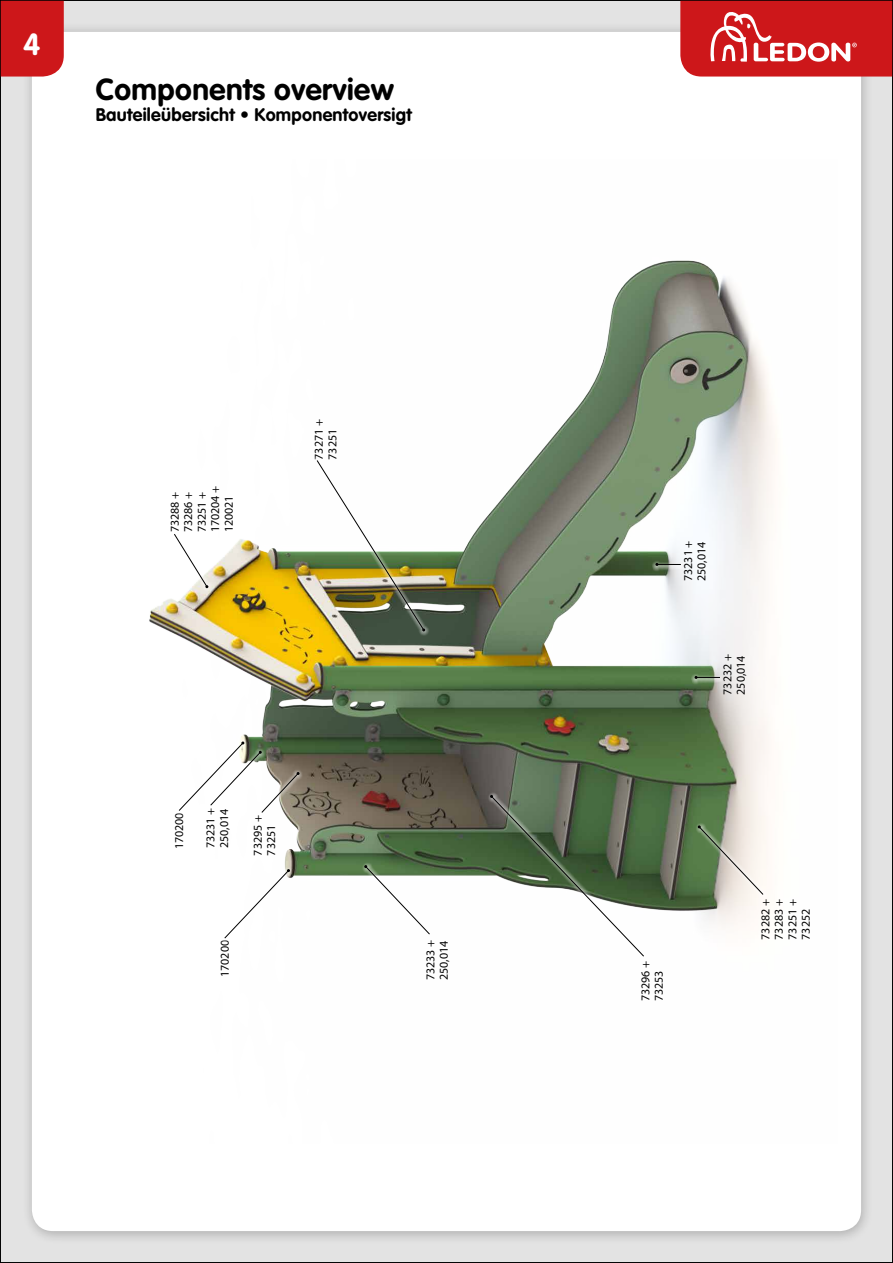
<style>
.page{position:relative;width:893px;height:1263px;background:#e3e3e3}
.page>*{position:absolute;margin:0;border:0;box-sizing:border-box;transform-origin:0 0}
.t1{font:700 30px "VAG Rounded Std";letter-spacing:.015em;color:#000}
.t2{font:700 30px "VAG Rounded Std";color:#fff}
.t3{font:700 18px "VAG Rounded Std";letter-spacing:.015em;color:#000}
.t4{font:12px/13.5px "Myriad Pro";color:#000}
</style>
<div class="page">
<div style="left:21px;top:22px;width:852px;height:1222px;background:#000;opacity:.25"></div>
<div style="left:34px;top:34px;width:825px;height:1195px;background:#fff;border-radius:19px"></div>
<img style="left:149px;top:260px;width:627px;height:667px">
<svg style="left:650px;top:552px;width:36px;height:24px"></svg>
<svg style="left:689px;top:665px;width:36px;height:24px"></svg>
<svg style="left:170px;top:530px;width:42px;height:62px"></svg>
<svg style="left:173px;top:533px;width:35px;height:55px"></svg>
<svg style="left:313px;top:456px;width:116px;height:180px"></svg>
<img style="left:316px;top:459px;width:109px;height:172px">
<svg style="left:220px;top:854px;width:75px;height:85px"></svg>
<svg style="left:693px;top:810px;width:75px;height:99px"></svg>
<svg style="left:485px;top:766px;width:163px;height:191px"></svg>
<svg style="left:359px;top:850px;width:75px;height:85px"></svg>
<svg style="left:174px;top:726px;width:131px;height:100px"></svg>
<div style="left:3px;top:3px;width:61px;height:74px;background:#cd171a"></div>
<svg style="left:680px;top:3px;width:210px;height:74px"></svg>
<h1 class="t2" style="left:23px;top:27px;width:19px">4</h1>
<h1 class="t1" style="left:96px;top:71px;width:300px">Components overview</h1>
<h2 class="t3" style="left:96px;top:104px;width:318px">Bauteileübersicht • Komponentoversigt</h2>
<p class="t4" style="left:168px;top:532px;width:48px;rotate:-90deg">73288 +<br>73286 +<br>73251 +<br>170204 +<br>120021</p>
<p class="t4" style="left:312px;top:460px;width:42px;rotate:-90deg">73271 +<br>73251</p>
<p class="t4" style="left:204px;top:848px;width:42px;rotate:-90deg">73231 +<br>250,014</p>
<p class="t4" style="left:172px;top:849px;width:38px;rotate:-90deg">170200</p>
<p class="t4" style="left:251px;top:855px;width:42px;rotate:-90deg">73295 +<br>73251</p>
<p class="t4" style="left:218px;top:977px;width:38px;rotate:-90deg">170200</p>
<p class="t4" style="left:423px;top:980px;width:42px;rotate:-90deg">73233 +<br>250,014</p>
<p class="t4" style="left:681px;top:581px;width:42px;rotate:-90deg">73231 +<br>250,014</p>
<p class="t4" style="left:720px;top:695px;width:42px;rotate:-90deg">73232 +<br>250,014</p>
<p class="t4" style="left:638px;top:1001px;width:42px;rotate:-90deg">73296 +<br>73253</p>
<p class="t4" style="left:758px;top:940px;width:42px;text-align:justify;rotate:-90deg">73282 + 73283 + 73251 + 73252</p>
</div>
